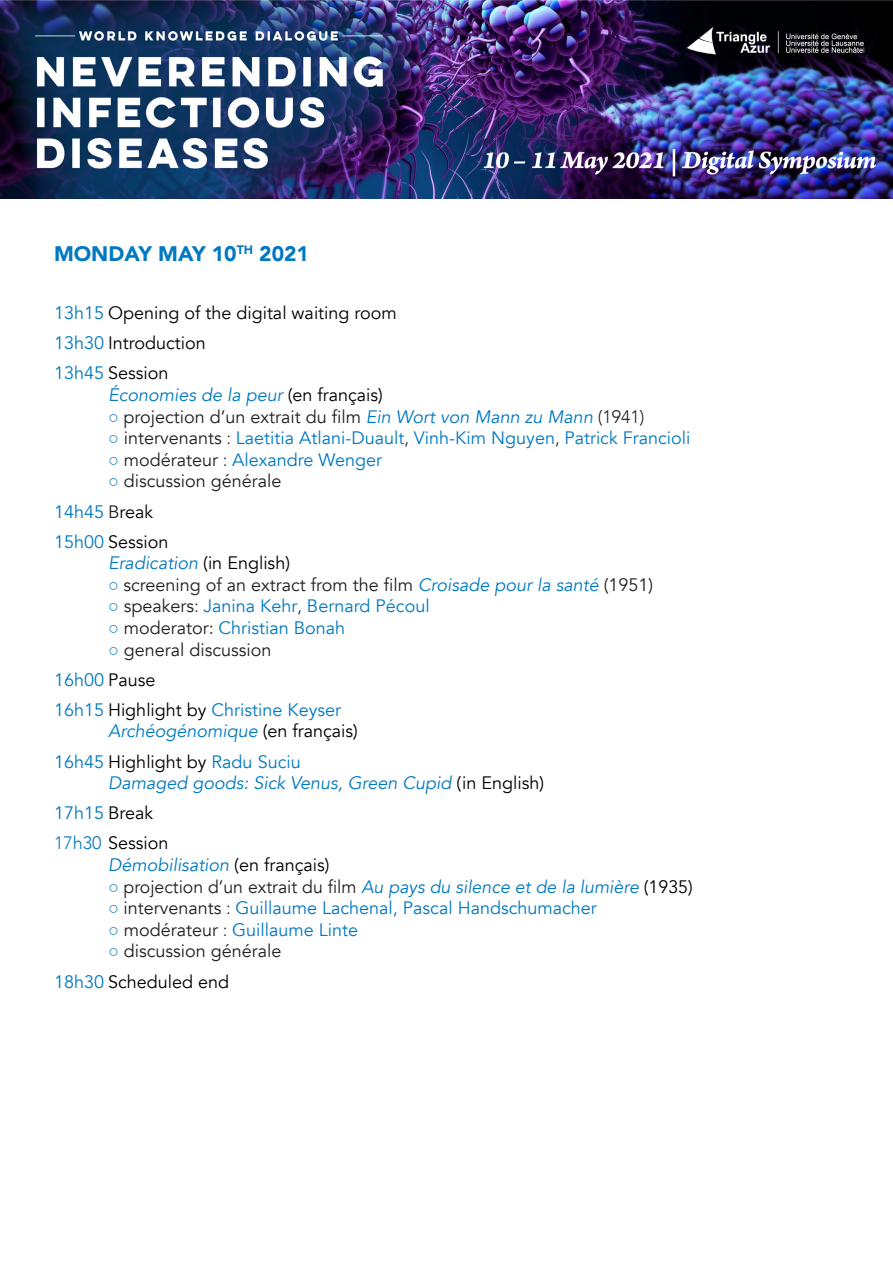
<style>
.page{position:relative;width:893px;height:1263px;background:#fff}
.page>*{position:absolute;margin:0;border:0;box-sizing:border-box;transform-origin:0 0}
.t1{font:900 21px "Avenir";color:#0079c2}
.t2{font:18px/30.2px "Avenir";color:#0079c2}
.t3{font:italic 18px/30.2px "Avenir";color:#0079c2}
.t4{font:18px/30.2px "Avenir";color:#231f20}
.t5{font:18px/30.2px "Avenir";color:#000}
.s1{color:#0079c2}
.s2{font-style:normal;color:#000}
.s3{font-family:"Arial";color:#0079c2}
.s4{font-style:italic;color:#0079c2}
.s5{font-weight:300}
.s6{font-family:"Arial"}
.s7{color:#231f20}
.s8{font-weight:300;color:#231f20}
.s9{color:#000}
.s10{font-style:normal}
.s11{font-weight:300;font-style:normal}
.s12{font-family:"Arial";font-style:normal}
.s13{font-style:normal;color:#231f20}
</style>
<div class="page">
<img style="left:0;top:0;width:893px;height:198px">
<p class="t1" style="left:54px;top:236px;width:256px">MONDAY MAY 10<sup>TH</sup> 2021</p>
<p class="t5" style="left:54px;top:298px;width:344px"><span class="s1">13h15</span> Opening of the digital waiting room<br><span class="s1">13h30</span> Introduction<br><span class="s1">13h45</span> Session</p>
<p class="t3" style="left:108px;top:380px;width:276px">Économies de la peur <span class="s2">(en français)</span></p>
<p class="t4" style="left:108px;top:402px;width:538px"><span class="s3">○</span> projection d’un extrait du film <span class="s4">Ein Wort von Mann zu Mann</span> <span class="s5">(1941)</span></p>
<p class="t2" style="left:108px;top:423px;width:584px"><span class="s6">○</span> <span class="s7">intervenants</span> <span class="s8">:</span> Laetitia Atlani-Duault<span class="s8">,</span> Vinh-Kim Nguyen<span class="s8">,</span> Patrick Francioli</p>
<p class="t2" style="left:108px;top:445px;width:276px"><span class="s6">○</span> <span class="s7">modérateur</span> <span class="s8">:</span> Alexandre Wenger</p>
<p class="t4" style="left:54px;top:466px;width:229px;text-indent:54px"><span class="s3">○</span> discussion générale<br><span class="s1">14h45</span> B<span class="s9">reak<br></span><span class="s1">15h00</span> <span class="s9">Session</span></p>
<p class="t3" style="left:108px;top:548px;width:183px">Eradication <span class="s2">(in English)</span></p>
<p class="t4" style="left:108px;top:570px;width:547px"><span class="s3">○</span> screening of an extract from the film <span class="s4">Croisade pour la santé</span> (1951)</p>
<p class="t2" style="left:108px;top:591px;width:323px"><span class="s6">○</span> <span class="s7">speakers</span><span class="s8">:</span> Janina Kehr<span class="s8">,</span> Bernard Pécoul</p>
<p class="t2" style="left:108px;top:613px;width:239px"><span class="s6">○</span> <span class="s7">moderator:</span> Christian Bonah</p>
<p class="t2" style="left:54px;top:635px;width:289px;text-indent:54px"><span class="s6">○</span> <span class="s7">general discussion<br></span>16h00 <span class="s9">Pause<br></span>16h15 <span class="s9">Highlight by</span> Christine Keyser</p>
<p class="t5" style="left:54px;top:716px;width:305px;text-indent:54px"><span class="s4">Archéogénomique</span> (en français)<br><span class="s1">16h45</span> Highlight by <span class="s1">Radu Suciu</span></p>
<p class="t3" style="left:54px;top:768px;width:492px;text-indent:54px">Damaged goods: Sick Venus, Green Cupid <span class="s2">(in English)<br></span><span class="s10">17h15</span> <span class="s2">Break<br></span><span class="s11">17h30</span> <span class="s2">Session</span></p>
<p class="t3" style="left:108px;top:850px;width:223px">Démobilisation <span class="s2">(en français)</span></p>
<p class="t3" style="left:108px;top:872px;width:586px"><span class="s12">○</span> <span class="s13">projection d’un extrait du film</span> Au pays du silence et de la lumière <span class="s2">(1935)</span></p>
<p class="t2" style="left:108px;top:893px;width:490px"><span class="s6">○</span> <span class="s7">intervenants</span> <span class="s8">:</span> Guillaume Lachenal, Pascal Handschumacher</p>
<p class="t2" style="left:108px;top:915px;width:252px"><span class="s6">○</span> <span class="s7">modérateur</span> <span class="s8">:</span> Guillaume Linte</p>
<p class="t4" style="left:54px;top:936px;width:229px;text-indent:54px"><span class="s3">○</span> discussion générale<br><span class="s1">18h30</span> <span class="s9">Scheduled end</span></p>
</div>
